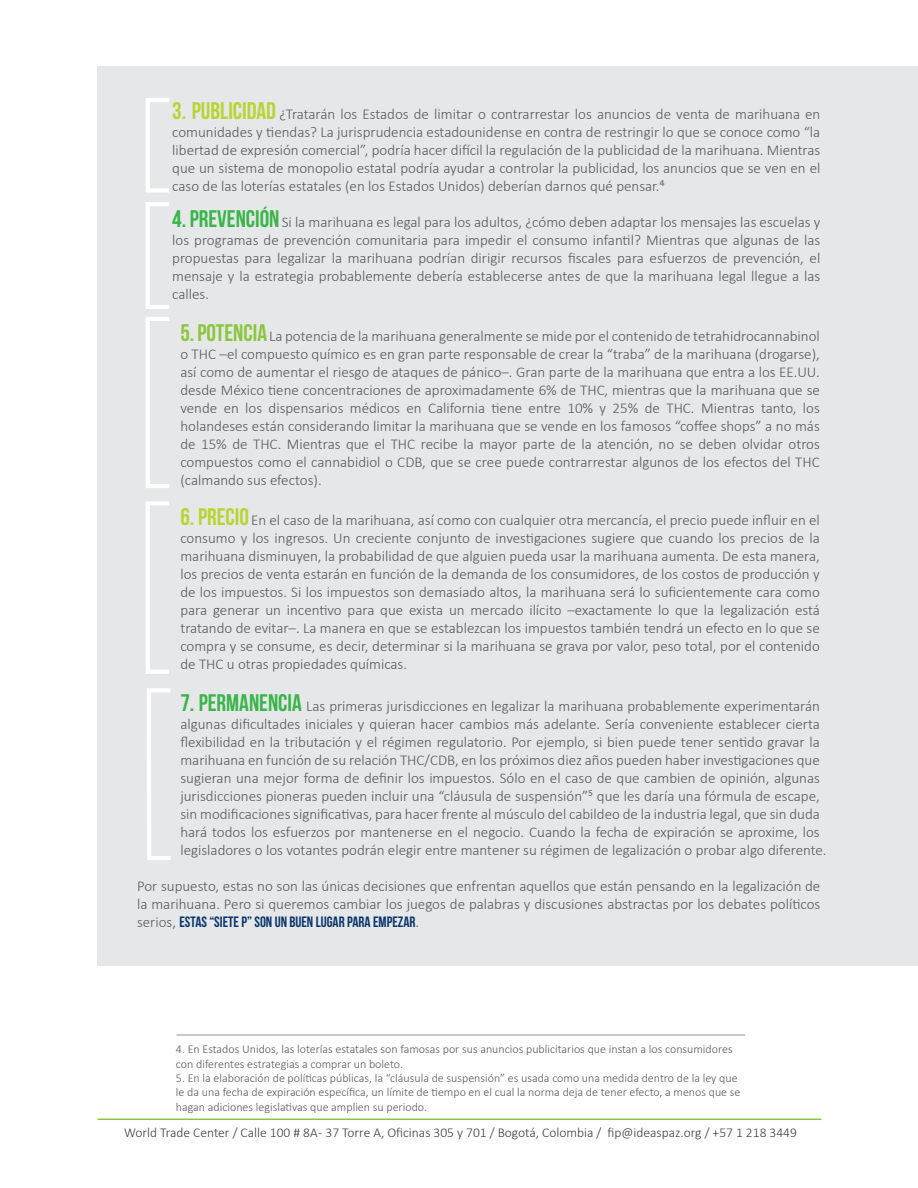
<style>
.page{position:relative;width:918px;height:1188px;background:#fff}
.page>*{position:absolute;margin:0;border:0;box-sizing:border-box;transform-origin:0 0}
.t1{font:300 15px/18px "Calibri";color:#57585a;text-align:justify}
.t2{font:15px "Bebas Neue";color:#0b366c}
.t3{font:300 13.5px "Calibri";color:#3e3e3f}
.t4{font:300 12px/14.4px "Calibri";color:#57585a}
.s1{font-family:"Bebas Neue";font-weight:400;font-size:24px;color:#b8d432}
.s2{font-family:"Bebas Neue";font-weight:400;font-size:24px;color:#3ab54a}
.s3{font-family:"Bebas Neue";font-weight:400;font-size:24px;color:#8bc63e}
.s4{font-family:"Calibri";font-weight:300;color:#57585a}
</style>
<div class="page">
<div style="left:98px;top:66px;width:820px;height:900px;background:#e6e7e9"></div>
<div style="left:146px;top:98px;width:25px;height:95px;border:4px solid #fff"></div>
<div style="left:146px;top:202px;width:25px;height:107px;border:4px solid #fff"></div>
<hr style="left:98px;top:1119px;width:723px;height:1px;background:#8bc63e">
<hr style="left:176px;top:1035px;width:569px;height:1px;background:#939598">
<div style="left:146px;top:317px;width:25px;height:171px;border:4px solid #fff"></div>
<div style="left:146px;top:501px;width:25px;height:173px;border:4px solid #fff"></div>
<div style="left:147px;top:688px;width:26px;height:172px;border:4px solid #fff"></div>
<p class="t1" style="left:172px;top:105px;width:650px"><span class="s1">3. PUBLICIDAD</span> ¿Tratarán los Estados de limitar o contrarrestar los anuncios de venta de marihuana en comunidades y tiendas? La jurisprudencia estadounidense en contra de restringir lo que se conoce como “la libertad de expresión comercial”, podría hacer difícil la regulación de la publicidad de la marihuana. Mientras que un sistema de monopolio estatal podría ayudar a controlar la publicidad, los anuncios que se ven en el caso de las loterías estatales (en los Estados Unidos) deberían darnos qué pensar.⁴</p>
<p class="t1" style="left:172px;top:212px;width:650px"><span class="s2">4. PREVENCIÓN</span> Si la marihuana es legal para los adultos, ¿cómo deben adaptar los mensajes las escuelas y los programas de prevención comunitaria para impedir el consumo infantil? Mientras que algunas de las propuestas para legalizar la marihuana podrían dirigir recursos fiscales para esfuerzos de prevención, el mensaje y la estrategia probablemente debería establecerse antes de que la marihuana legal llegue a las calles.</p>
<p class="t1" style="left:180px;top:327px;width:641px"><span class="s3">5. POTENCIA</span> La potencia de la marihuana generalmente se mide por el contenido de tetrahidrocannabinol o THC –el compuesto químico es en gran parte responsable de crear la “traba” de la marihuana (drogarse), así como de aumentar el riesgo de ataques de pánico–. Gran parte de la marihuana que entra a los EE.UU. desde México tiene concentraciones de aproximadamente 6% de THC, mientras que la marihuana que se vende en los dispensarios médicos en California tiene entre 10% y 25% de THC. Mientras tanto, los holandeses están considerando limitar la marihuana que se vende en los famosos “coffee shops” a no más de 15% de THC. Mientras que el THC recibe la mayor parte de la atención, no se deben olvidar otros compuestos como el cannabidiol o CDB, que se cree puede contrarrestar algunos de los efectos del THC (calmando sus efectos).</p>
<p class="t1" style="left:180px;top:511px;width:641px"><span class="s1">6. PRECIO</span> En el caso de la marihuana, así como con cualquier otra mercancía, el precio puede influir en el consumo y los ingresos. Un creciente conjunto de investigaciones sugiere que cuando los precios de la marihuana disminuyen, la probabilidad de que alguien pueda usar la marihuana aumenta. De esta manera, los precios de venta estarán en función de la demanda de los consumidores, de los costos de producción y de los impuestos. Si los impuestos son demasiado altos, la marihuana será lo suficientemente cara como para generar un incentivo para que exista un mercado ilícito –exactamente lo que la legalización está tratando de evitar–. La manera en que se establezcan los impuestos también tendrá un efecto en lo que se compra y se consume, es decir, determinar si la marihuana se grava por valor, peso total, por el contenido de THC u otras propiedades químicas.</p>
<p class="t1" style="left:180px;top:697px;width:648px;text-align:left"><span class="s2">7. PERMANENCIA</span> Las primeras jurisdicciones en legalizar la marihuana probablemente experimentarán algunas dificultades iniciales y quieran hacer cambios más adelante. Sería conveniente establecer cierta flexibilidad en la tributación y el régimen regulatorio. Por ejemplo, si bien puede tener sentido gravar la marihuana en función de su relación THC/CDB, en los próximos diez años pueden haber investigaciones que sugieran una mejor forma de definir los impuestos. Sólo en el caso de que cambien de opinión, algunas jurisdicciones pioneras pueden incluir una “cláusula de suspensión”⁵ que les daría una fórmula de escape, sin modificaciones significativas, para hacer frente al músculo del cabildeo de la industria legal, que sin duda hará todos los esfuerzos por mantenerse en el negocio. Cuando la fecha de expiración se aproxime, los legisladores o los votantes podrán elegir entre mantener su régimen de legalización o probar algo diferente.</p>
<p class="t1" style="left:137px;top:877px;width:685px">Por supuesto, estas no son las únicas decisiones que enfrentan aquellos que están pensando en la legalización de la marihuana. Pero si queremos cambiar los juegos de palabras y discusiones abstractas por los debates políticos</p>
<p class="t2" style="left:137px;top:914px;width:284px"><span class="s4">serios,</span> ESTAS “SIETE P” SON UN BUEN LUGAR PARA EMPEZAR<span class="s4">.</span></p>
<p class="t4" style="left:176px;top:1042px;width:558px">4. En Estados Unidos, las loterías estatales son famosas por sus anuncios publicitarios que instan a los consumidores con diferentes estrategias a comprar un boleto.</p>
<p class="t4" style="left:176px;top:1071px;width:566px">5. En la elaboración de políticas públicas, la “cláusula de suspensión” es usada como una medida dentro de la ley que le da una fecha de expiración específica, un límite de tiempo en el cual la norma deja de tener efecto, a menos que se hagan adiciones legislativas que amplien su periodo.</p>
<p class="t3" style="left:124px;top:1124px;width:674px">World Trade Center / Calle 100 # 8A - 37 Torre A, Oficinas 305 y 701 / Bogotá, Colombia / fip@ideaspaz.org / +57 1 218 3449</p>
</div>
